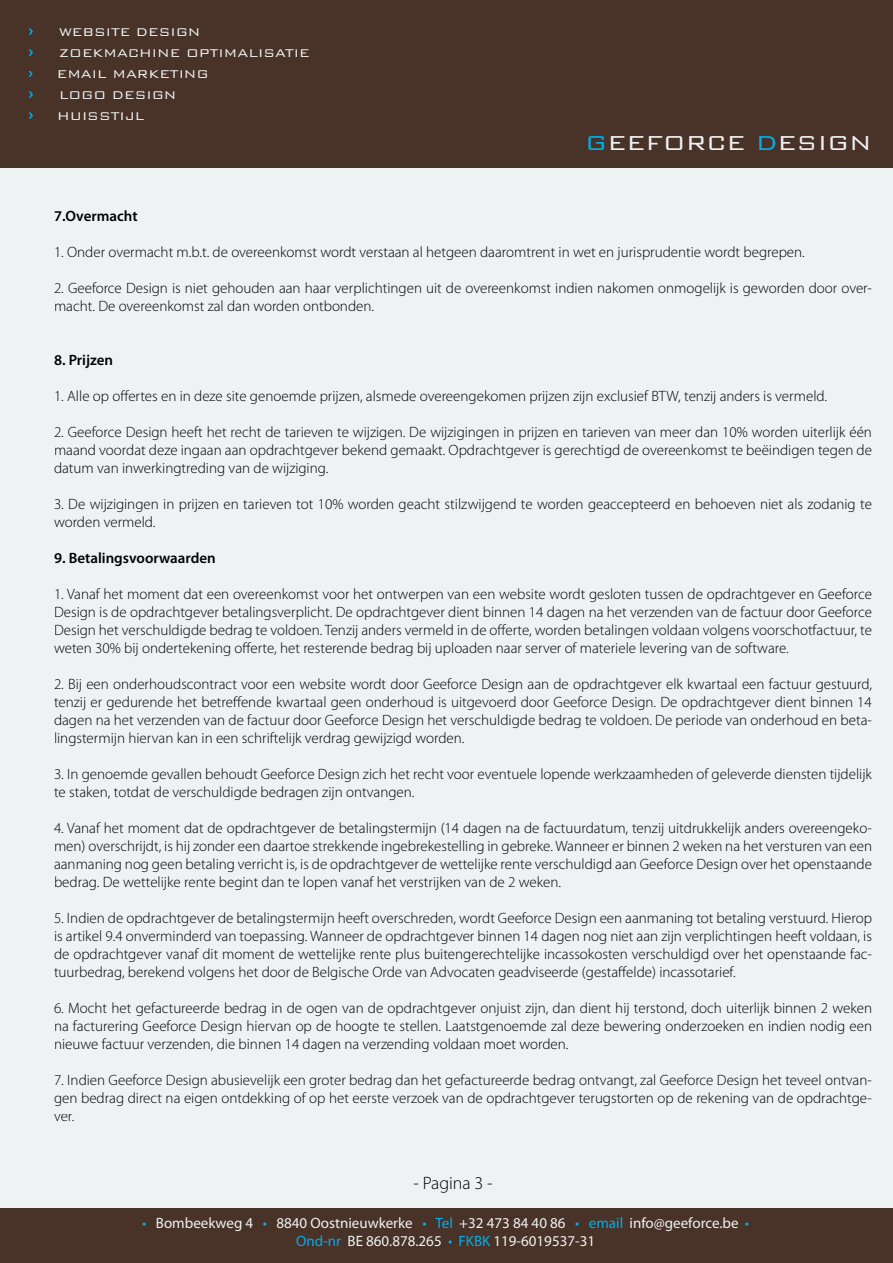
<style>
.page{position:relative;width:893px;height:1263px;background:#fff}
.page>*{position:absolute;margin:0;border:0;box-sizing:border-box;transform-origin:0 0}
.t1{font:300 27px "Bank Gothic BT";color:#eef2f2}
.t2{font:500 21px "Bank Gothic BT";color:#00aeec}
.t3{font:300 18px "Myriad Pro";color:#000}
.t4{font:300 15px/18px "Myriad Pro";color:#000;text-align:justify}
.t5{font:15px/18px "Myriad Pro";color:#eef2f2;text-align:center}
.t6{font:300 15px/21px "Bank Gothic BT";color:#eef2f2}
.t7{font:600 15px "Myriad Pro";color:#000}
.s1{font-weight:500;font-size:21px;color:#00aeec}
.s2{font-weight:500;font-size:19.5px;color:#00aeec}
.s3{color:#00aeec}
</style>
<div class="page">
<div style="left:0;top:132px;width:893px;height:1104px;background:#eef2f2"></div>
<div style="left:0;top:0;width:893px;height:167px;background:#493228"></div>
<div style="left:0;top:1208px;width:893px;height:54px;background:#493228"></div>
<p class="t6" style="left:28px;top:21px;width:283px"><span class="s1">›</span> WEBSITE DESIGN<br><span class="s1">›</span> ZOEKMACHINE OPTIMALISATIE <span class="s2">›</span> EMAIL MARKETING<br><span class="s1">›</span> LOGO DESIGN</p>
<h2 class="t2" style="left:28px;top:103px;width:8px">›</h2>
<p class="t6" style="left:57px;top:105px;width:89px">HUISSTIJL</p>
<h1 class="t1" style="left:585px;top:128px;width:288px"><span class="s3">G</span>EEFORCE <span class="s3">D</span>ESIGN</h1>
<p class="t7" style="left:54px;top:208px;width:85px">7.Overmacht</p>
<p class="t4" style="left:54px;top:244px;width:752px">1. Onder overmacht m.b.t. de overeenkomst wordt verstaan al hetgeen daaromtrent in wet en jurisprudentie wordt begrepen.</p>
<p class="t4" style="left:54px;top:280px;width:819px">2. Geeforce Design is niet gehouden aan haar verplichtingen uit de overeenkomst indien nakomen onmogelijk is geworden door over&shy;macht. De overeenkomst zal dan worden ontbonden.</p>
<p class="t7" style="left:54px;top:352px;width:61px">8. Prijzen</p>
<p class="t4" style="left:54px;top:388px;width:775px">1. Alle op offertes en in deze site genoemde prijzen, alsmede overeengekomen prijzen zijn exclusief BTW, tenzij anders is vermeld.</p>
<p class="t4" style="left:54px;top:424px;width:819px">2. Geeforce Design heeft het recht de tarieven te wijzigen. De wijzigingen in prijzen en tarieven van meer dan 10% worden uiterlijk één maand voordat deze ingaan aan opdrachtgever bekend gemaakt. Opdrachtgever is gerechtigd de overeenkomst te beëindigen tegen de datum van inwerkingtreding van de wijziging.</p>
<p class="t4" style="left:54px;top:496px;width:819px">3. De wijzigingen in prijzen en tarieven tot 10% worden geacht stilzwijgend te worden geaccepteerd en behoeven niet als zodanig te worden vermeld.</p>
<p class="t7" style="left:54px;top:550px;width:163px">9. Betalingsvoorwaarden</p>
<p class="t4" style="left:54px;top:586px;width:820px">1. Vanaf het moment dat een overeenkomst voor het ontwerpen van een website wordt gesloten tussen de opdrachtgever en Geeforce Design is de opdrachtgever betalingsverplicht. De opdrachtgever dient binnen 14 dagen na het verzenden van de factuur door Geeforce Design het verschuldigde bedrag te voldoen. Tenzij anders vermeld in de offerte, worden betalingen voldaan volgens voorschotfactuur, te weten 30% bij ondertekening offerte, het resterende bedrag bij uploaden naar server of materiele levering van de software.</p>
<p class="t4" style="left:54px;top:676px;width:820px">2. Bij een onderhoudscontract voor een website wordt door Geeforce Design aan de opdrachtgever elk kwartaal een factuur gestuurd, tenzij er gedurende het betreffende kwartaal geen onderhoud is uitgevoerd door Geeforce Design. De opdrachtgever dient binnen 14 dagen na het verzenden van de factuur door Geeforce Design het verschuldigde bedrag te voldoen. De periode van onderhoud en beta&shy;lingstermijn hiervan kan in een schriftelijk verdrag gewijzigd worden.</p>
<p class="t4" style="left:54px;top:766px;width:819px">3. In genoemde gevallen behoudt Geeforce Design zich het recht voor eventuele lopende werkzaamheden of geleverde diensten tijdelijk te staken, totdat de verschuldigde bedragen zijn ontvangen.</p>
<p class="t4" style="left:54px;top:820px;width:819px">4. Vanaf het moment dat de opdrachtgever de betalingstermijn (14 dagen na de factuurdatum, tenzij uitdrukkelijk anders overeengeko&shy;men) overschrijdt, is hij zonder een daartoe strekkende ingebrekestelling in gebreke. Wanneer er binnen 2 weken na het versturen van een aanmaning nog geen betaling verricht is, is de opdrachtgever de wettelijke rente verschuldigd aan Geeforce Design over het openstaande bedrag. De wettelijke rente begint dan te lopen vanaf het verstrijken van de 2 weken.</p>
<p class="t4" style="left:54px;top:910px;width:819px">5. Indien de opdrachtgever de betalingstermijn heeft overschreden, wordt Geeforce Design een aanmaning tot betaling verstuurd. Hierop is artikel 9.4 onverminderd van toepassing. Wanneer de opdrachtgever binnen 14 dagen nog niet aan zijn verplichtingen heeft voldaan, is de opdrachtgever vanaf dit moment de wettelijke rente plus buitengerechtelijke incassokosten verschuldigd over het openstaande fac&shy;tuurbedrag, berekend volgens het door de Belgische Orde van Advocaten geadviseerde (gestaffelde) incassotarief.</p>
<p class="t4" style="left:54px;top:1000px;width:820px">6. Mocht het gefactureerde bedrag in de ogen van de opdrachtgever onjuist zijn, dan dient hij terstond, doch uiterlijk binnen 2 weken na facturering Geeforce Design hiervan op de hoogte te stellen. Laatstgenoemde zal deze bewering onderzoeken en indien nodig een nieuwe factuur verzenden, die binnen 14 dagen na verzending voldaan moet worden.</p>
<p class="t4" style="left:54px;top:1072px;width:819px">7. Indien Geeforce Design abusievelijk een groter bedrag dan het gefactureerde bedrag ontvangt, zal Geeforce Design het teveel ontvan&shy;gen bedrag direct na eigen ontdekking of op het eerste verzoek van de opdrachtgever terugstorten op de rekening van de opdrachtge&shy;ver.</p>
<p class="t3" style="left:413px;top:1173px;width:81px">- Pagina 3 -</p>
<p class="t5" style="left:142px;top:1215px;width:609px"><span class="s3">•</span> Bombeekweg 4 <span class="s3">•</span> 8840 Oostnieuwkerke <span class="s3">• Tel</span> +32 473 84 40 86 <span class="s3">• email</span> info@geeforce.be <span class="s3">•<br>Ond-nr</span> BE 860.878.265 <span class="s3">• FKBK</span> 119-6019537-31</p>
</div>
